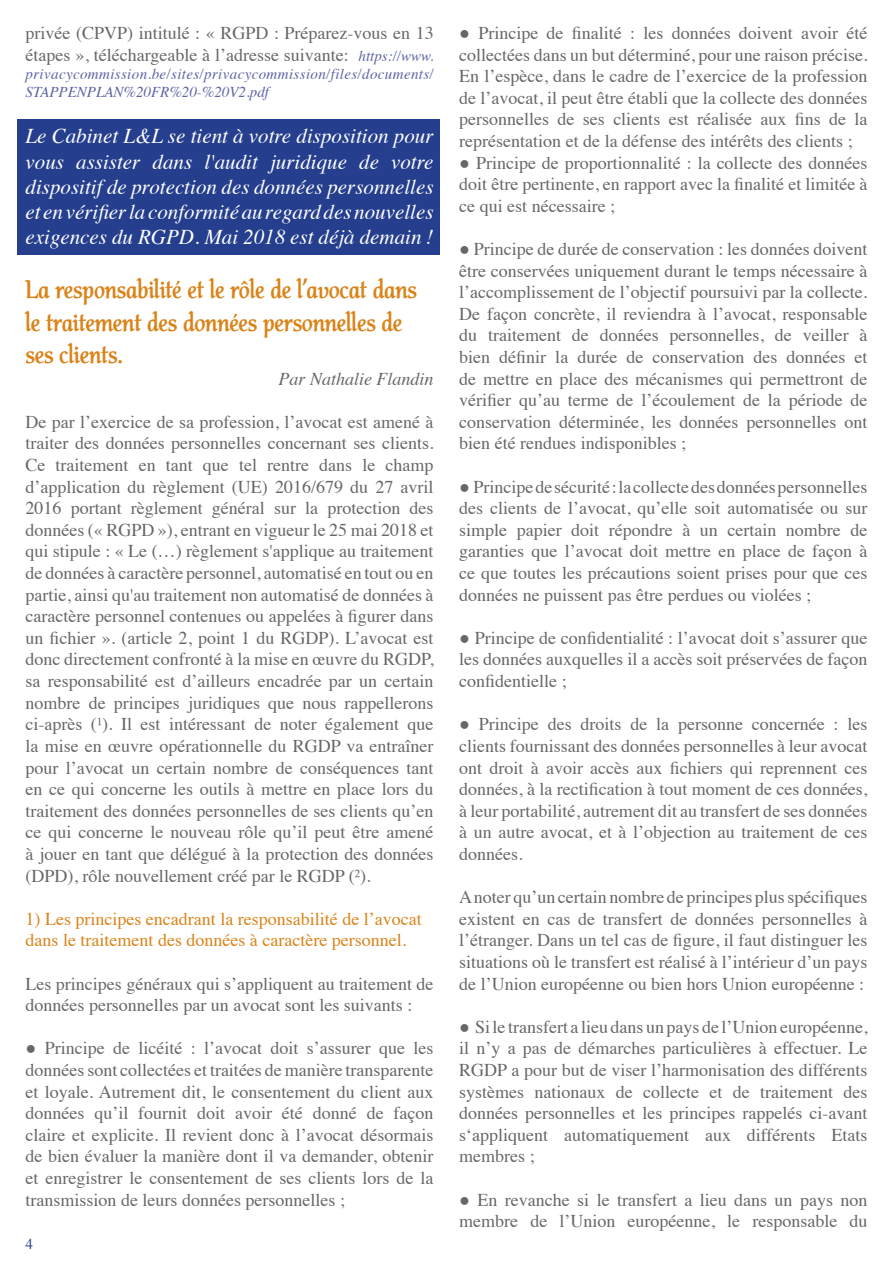
<style>
.page{position:relative;width:893px;height:1263px;background:#fff}
.page>*{position:absolute;margin:0;border:0;box-sizing:border-box;transform-origin:0 0}
.t1{font:700 27px/32.4px "Althea";letter-spacing:-.01em;color:#da8318}
.t2{font:italic 21px/25.2px "Times";color:#fff;text-align:justify}
.t3{font:18px/21.6px "Times";color:#67676a;text-align:justify}
.t4{font:18px/21.6px "Times";color:#da8318}
.t5{font:italic 18px "Times";color:#67676a}
.t6{font:italic 15px/18px "Times";letter-spacing:.025em;color:#5c64a4}
.t7{font:15px "Times";color:#253f8e}
.s1{font-style:italic;font-size:15px;color:#5c64a4}
.s2{font-family:"Times New Roman"}
</style>
<div class="page">
<div style="left:17px;top:120px;width:422px;height:135px;background:#253f8e"></div>
<p class="t3" style="left:26px;top:21px;width:410px">privée (CPVP) intitulé : « RGPD : Préparez-vous en 13 étapes », téléchargeable à l’adresse suivante: <span class="s1">https://www.</span></p>
<p class="t6" style="left:26px;top:64px;width:410px">privacycommission.be/sites/privacycommission/files/documents/<br>STAPPENPLAN%20FR%20-%20V2.pdf</p>
<p class="t2" style="left:26px;top:122px;width:410px">Le Cabinet L&amp;L se tient à votre disposition pour vous assister dans l'audit juridique de votre dispositif de protection des données personnelles et en vérifier la conformité au regard des nouvelles exigences du RGPD. Mai 2018 est déjà demain !</p>
<p class="t1" style="left:26px;top:273px;width:393px">La responsabilité et le rôle de l’avocat dans le traitement des données personnelles de ses clients.</p>
<p class="t5" style="left:279px;top:363px;width:157px">Par Nathalie Flandin</p>
<p class="t3" style="left:26px;top:409px;width:410px">De par l’exercice de sa profession, l’avocat est amené à traiter des données personnelles concernant ses clients.<br>Ce traitement en tant que tel rentre dans le champ d’application du règlement (UE) 2016/679 du 27 avril 2016 portant règlement général sur la protection des données (« RGPD »), entrant en vigueur le 25 mai 2018 et qui stipule : « Le (…) règlement s'applique au traitement de données à caractère personnel, automatisé en tout ou en partie, ainsi qu'au traitement non automatisé de données à caractère personnel contenues ou appelées à figurer dans un fichier ». (article 2, point 1 du RGDP). L’avocat est donc directement confronté à la mise en œuvre du RGDP, sa responsabilité est d’ailleurs encadrée par un certain nombre de principes juridiques que nous rappellerons ci-après (¹). Il est intéressant de noter également que la mise en œuvre opérationnelle du RGDP va entraîner pour l’avocat un certain nombre de conséquences tant en ce qui concerne les outils à mettre en place lors du traitement des données personnelles de ses clients qu’en ce qui concerne le nouveau rôle qu’il peut être amené à jouer en tant que délégué à la protection des données (DPD), rôle nouvellement créé par le RGDP (²).</p>
<p class="t4" style="left:26px;top:906px;width:398px">1) Les principes encadrant la responsabilité de l’avocat dans le traitement des données à caractère personnel.</p>
<p class="t3" style="left:26px;top:971px;width:410px">Les principes généraux qui s’appliquent au traitement de données personnelles par un avocat sont les suivants :</p>
<p class="t3" style="left:26px;top:1036px;width:410px"><span class="s2">●</span> Principe de licéité : l’avocat doit s’assurer que les données sont collectées et traitées de manière transparente et loyale. Autrement dit, le consentement du client aux données qu’il fournit doit avoir été donné de façon claire et explicite. Il revient donc à l’avocat désormais de bien évaluer la manière dont il va demander, obtenir et enregistrer le consentement de ses clients lors de la transmission de leurs données personnelles ;</p>
<p class="t7" style="left:26px;top:1230px;width:9px">4</p>
<p class="t3" style="left:459px;top:21px;width:410px"><span class="s2">●</span> Principe de finalité : les données doivent avoir été collectées dans un but déterminé, pour une raison précise.<br>En l’espèce, dans le cadre de l’exercice de la profession de l’avocat, il peut être établi que la collecte des données personnelles de ses clients est réalisée aux fins de la représentation et de la défense des intérêts des clients ;</p>
<p class="t3" style="left:459px;top:150px;width:410px"><span class="s2">●</span> Principe de proportionnalité : la collecte des données doit être pertinente, en rapport avec la finalité et limitée à ce qui est nécessaire ;</p>
<p class="t3" style="left:459px;top:237px;width:410px"><span class="s2">●</span> Principe de durée de conservation : les données doivent être conservées uniquement durant le temps nécessaire à l’accomplissement de l’objectif poursuivi par la collecte.<br>De façon concrète, il reviendra à l’avocat, responsable du traitement de données personnelles, de veiller à bien définir la durée de conservation des données et de mettre en place des mécanismes qui permettront de vérifier qu’au terme de l’écoulement de la période de conservation déterminée, les données personnelles ont bien été rendues indisponibles ;</p>
<p class="t3" style="left:459px;top:474px;width:410px"><span class="s2">●</span> Principe de sécurité : la collecte des données personnelles des clients de l’avocat, qu’elle soit automatisée ou sur simple papier doit répondre à un certain nombre de garanties que l’avocat doit mettre en place de façon à ce que toutes les précautions soient prises pour que ces données ne puissent pas être perdues ou violées ;</p>
<p class="t3" style="left:459px;top:625px;width:410px"><span class="s2">●</span> Principe de confidentialité : l’avocat doit s’assurer que les données auxquelles il a accès soit préservées de façon confidentielle ;</p>
<p class="t3" style="left:459px;top:712px;width:410px"><span class="s2">●</span> Principe des droits de la personne concernée : les clients fournissant des données personnelles à leur avocat ont droit à avoir accès aux fichiers qui reprennent ces données, à la rectification à tout moment de ces données, à leur portabilité, autrement dit au transfert de ses données à un autre avocat, et à l’objection au traitement de ces données.</p>
<p class="t3" style="left:459px;top:885px;width:410px">A noter qu’un certain nombre de principes plus spécifiques existent en cas de transfert de données personnelles à l’étranger. Dans un tel cas de figure, il faut distinguer les situations où le transfert est réalisé à l’intérieur d’un pays de l’Union européenne ou bien hors Union européenne :</p>
<p class="t3" style="left:459px;top:1014px;width:410px"><span class="s2">●</span> Si le transfert a lieu dans un pays de l’Union européenne, il n’y a pas de démarches particulières à effectuer. Le RGDP a pour but de viser l’harmonisation des différents systèmes nationaux de collecte et de traitement des données personnelles et les principes rappelés ci-avant s‘appliquent automatiquement aux différents Etats membres ;</p>
<p class="t3" style="left:459px;top:1187px;width:410px"><span class="s2">●</span> En revanche si le transfert a lieu dans un pays non membre de l’Union européenne, le responsable du</p>
</div>
